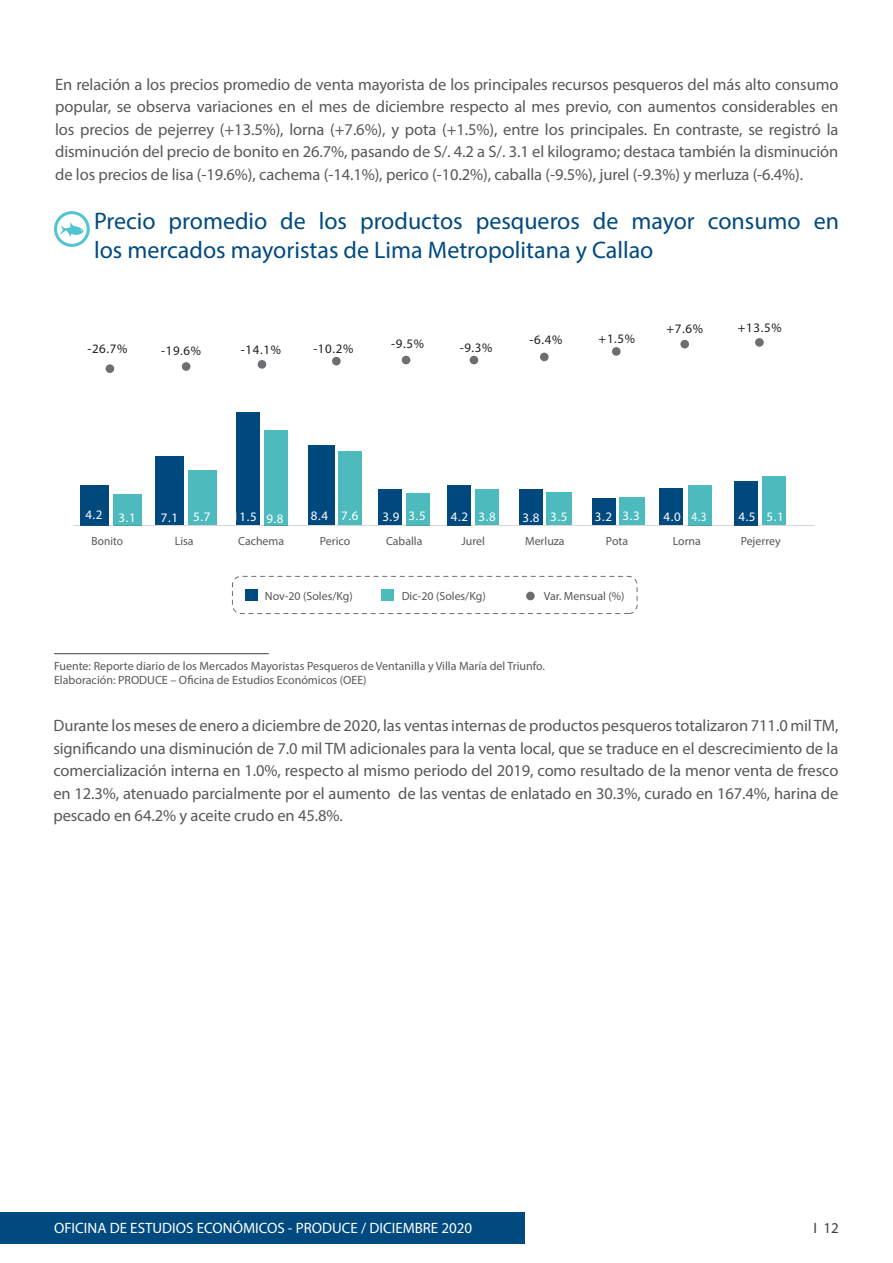
<style>
.page{position:relative;width:893px;height:1263px;background:#fff}
.page>*{position:absolute;margin:0;border:0;box-sizing:border-box;transform-origin:0 0}
.t1{font:24px/28.8px "Myriad Pro";color:#004a7f}
.t2{font:16.5px/22.5px "Myriad Pro";letter-spacing:-.005em;color:#57585a;text-align:justify}
.t3{font:15px "Myriad Pro";color:#fff}
.t4{font:15px "Myriad Pro";color:#3e3e3f}
.t5{font:13.05px "Pluto Sans Cond";color:#fff}
.t6{font:13.05px "Pluto Sans Cond";letter-spacing:.05em;color:#1d1e1c}
.t7{font:12px "Myriad Pro";color:#57585a}
.t8{font:300 11.85px "Pluto Sans Cond";color:#575756}
.t9{font:11.85px "Pluto Sans Cond";color:#575756}
.t10{font:300 11.85px "Pluto Sans Cond";color:#575756;scale:.96 1}
</style>
<div class="page">
<div style="left:0;top:1212px;width:525px;height:32px;background:#004a7f"></div>
<hr style="left:892px;top:1212px;width:1px;height:32px;background:#004a7f">
<div style="left:519px;top:490px;width:24px;height:35px;background:#00497e"></div>
<div style="left:381px;top:589px;width:13px;height:12px;background:#4dbbbd"></div>
<div style="left:81px;top:485px;width:28px;height:40px;background:#00497e"></div>
<div style="left:246px;top:589px;width:12px;height:12px;background:#00497e"></div>
<div style="left:113px;top:494px;width:28px;height:31px;background:#4dbbbd"></div>
<div style="left:232px;top:576px;width:405px;height:38px;border:1px dashed #6d6e71;border-radius:9px"></div>
<div style="left:156px;top:457px;width:28px;height:68px;background:#00497e"></div>
<div style="left:188px;top:471px;width:28px;height:54px;background:#4dbbbd"></div>
<div style="left:236px;top:412px;width:24px;height:113px;background:#00497e"></div>
<div style="left:264px;top:430px;width:23px;height:95px;background:#4dbbbd"></div>
<div style="left:308px;top:445px;width:26px;height:80px;background:#00497e"></div>
<div style="left:338px;top:452px;width:24px;height:73px;background:#4dbbbd"></div>
<div style="left:379px;top:490px;width:23px;height:35px;background:#00497e"></div>
<div style="left:406px;top:493px;width:24px;height:32px;background:#4dbbbd"></div>
<div style="left:448px;top:485px;width:23px;height:40px;background:#00497e"></div>
<div style="left:475px;top:490px;width:24px;height:35px;background:#4dbbbd"></div>
<div style="left:546px;top:492px;width:26px;height:33px;background:#4dbbbd"></div>
<div style="left:659px;top:488px;width:24px;height:37px;background:#00497e"></div>
<div style="left:688px;top:485px;width:23px;height:40px;background:#4dbbbd"></div>
<div style="left:734px;top:481px;width:24px;height:44px;background:#00497e"></div>
<div style="left:762px;top:476px;width:24px;height:49px;background:#4dbbbd"></div>
<div style="left:106px;top:364px;width:8px;height:9px;background:#6d6e71;border-radius:50%"></div>
<div style="left:182px;top:362px;width:8px;height:9px;background:#6d6e71;border-radius:50%"></div>
<div style="left:540px;top:353px;width:9px;height:8px;background:#6d6e71;border-radius:50%"></div>
<div style="left:332px;top:357px;width:9px;height:8px;background:#6d6e71;border-radius:50%"></div>
<svg style="left:612px;top:347px;width:9px;height:9px"></svg>
<div style="left:258px;top:360px;width:8px;height:9px;background:#6d6e71;border-radius:50%"></div>
<div style="left:470px;top:356px;width:8px;height:8px;background:#6d6e71;border-radius:50%"></div>
<div style="left:402px;top:356px;width:8px;height:8px;background:#6d6e71;border-radius:50%"></div>
<div style="left:680px;top:340px;width:9px;height:8px;background:#6d6e71;border-radius:50%"></div>
<div style="left:526px;top:592px;width:9px;height:8px;background:#6d6e71;border-radius:50%"></div>
<div style="left:592px;top:498px;width:23px;height:27px;background:#00497e"></div>
<div style="left:619px;top:497px;width:26px;height:28px;background:#4dbbbd"></div>
<div style="left:755px;top:338px;width:9px;height:9px;background:#6d6e71;border-radius:50%"></div>
<hr style="left:54px;top:653px;width:215px;height:1px;background:#57585a">
<div style="left:54px;top:211px;width:36px;height:36px;border:3px solid #50c4cf;border-radius:50%"></div>
<svg style="left:60px;top:222px;width:24px;height:15px"></svg>
<p class="t2" style="left:55px;top:73px;width:785px">En relación a los precios promedio de venta mayorista de los principales recursos pesqueros del más alto consumo popular, se observa variaciones en el mes de diciembre respecto al mes previo, con aumentos considerables en los precios de pejerrey (+13.5%), lorna (+7.6%), y pota (+1.5%), entre los principales. En contraste, se registró la disminución del precio de bonito en 26.7%, pasando de S/. 4.2 a S/. 3.1 el kilogramo; destaca también la disminución de los precios de lisa (-19.6%), cachema (-14.1%), perico (-10.2%), caballa (-9.5%), jurel (-9.3%) y merluza (-6.4%).</p>
<p class="t1" style="left:94px;top:206px;width:746px">Precio promedio de los productos pesqueros de mayor consumo en los mercados mayoristas de Lima Metropolitana y Callao</p>
<p class="t6" style="left:161px;top:342px;width:42px">-19.6%</p>
<p class="t6" style="left:313px;top:340px;width:42px">-10.2%</p>
<p class="t6" style="left:391px;top:336px;width:34px">-9.5%</p>
<p class="t6" style="left:460px;top:339px;width:34px">-9.3%</p>
<p class="t6" style="left:87px;top:340px;width:42px">-26.7%</p>
<p class="t6" style="left:241px;top:341px;width:42px">-14.1%</p>
<p class="t6" style="left:530px;top:332px;width:34px">-6.4%</p>
<p class="t6" style="left:599px;top:330px;width:38px">+1.5%</p>
<p class="t6" style="left:666px;top:321px;width:38px">+7.6%</p>
<p class="t6" style="left:738px;top:319px;width:45px">+13.5%</p>
<p class="t5" style="left:85px;top:508px;width:52px">4.2 3.1</p>
<p class="t5" style="left:161px;top:509px;width:51px">7.1 5.7</p>
<p class="t5" style="left:232px;top:509px;width:53px">11.5 9.8</p>
<p class="t5" style="left:311px;top:507px;width:49px">8.4 7.6</p>
<p class="t5" style="left:382px;top:508px;width:45px">3.9 3.5</p>
<p class="t5" style="left:451px;top:508px;width:19px">4.2</p>
<p class="t5" style="left:522px;top:509px;width:47px">3.8 3.5</p>
<p class="t5" style="left:663px;top:508px;width:45px">4.0 4.3</p>
<p class="t5" style="left:738px;top:508px;width:47px">4.5 5.1</p>
<p class="t10" style="left:92px;top:533px;width:34px">Bonito</p>
<p class="t8" style="left:175px;top:533px;width:20px">Lisa</p>
<p class="t8" style="left:320px;top:533px;width:32px">Perico</p>
<p class="t8" style="left:386px;top:533px;width:38px">Caballa</p>
<p class="t8" style="left:606px;top:533px;width:24px">Pota</p>
<p class="t8" style="left:673px;top:533px;width:30px">Lorna</p>
<p class="t5" style="left:478px;top:508px;width:19px">3.8</p>
<p class="t5" style="left:595px;top:508px;width:47px">3.2 3.3</p>
<p class="t8" style="left:461px;top:533px;width:25px">Jurel</p>
<p class="t8" style="left:741px;top:533px;width:41px">Pejerrey</p>
<p class="t8" style="left:238px;top:533px;width:47px">Cachema</p>
<p class="t8" style="left:525px;top:533px;width:41px">Merluza</p>
<p class="t9" style="left:265px;top:588px;width:89px">Nov-20 (Soles/Kg)</p>
<p class="t9" style="left:402px;top:588px;width:86px">Dic-20 (Soles/Kg)</p>
<p class="t9" style="left:544px;top:588px;width:82px">Var. Mensual (%)</p>
<p class="t7" style="left:54px;top:659px;width:492px">Fuente: Reporte diario de los Mercados Mayoristas Pesqueros de Ventanilla y Villa María del Triunfo.</p>
<p class="t7" style="left:54px;top:673px;width:314px">Elaboración: PRODUCE – Oficina de Estudios Económicos (OEE)</p>
<p class="t2" style="left:53px;top:714px;width:786px">Durante los meses de enero a diciembre de 2020, las ventas internas de productos pesqueros totalizaron 711.0 mil TM, significando una disminución de 7.0 mil TM adicionales para la venta local, que se traduce en el descrecimiento de la comercialización interna en 1.0%, respecto al mismo periodo del 2019, como resultado de la menor venta de fresco en 12.3%, atenuado parcialmente por el aumento de las ventas de enlatado en 30.3%, curado en 167.4%, harina de pescado en 64.2% y aceite crudo en 45.8%.</p>
<p class="t3" style="left:54px;top:1219px;width:420px">OFICINA DE ESTUDIOS ECONÓMICOS - PRODUCE / DICIEMBRE 2020</p>
<p class="t4" style="left:814px;top:1219px;width:27px">I 12</p>
</div>
